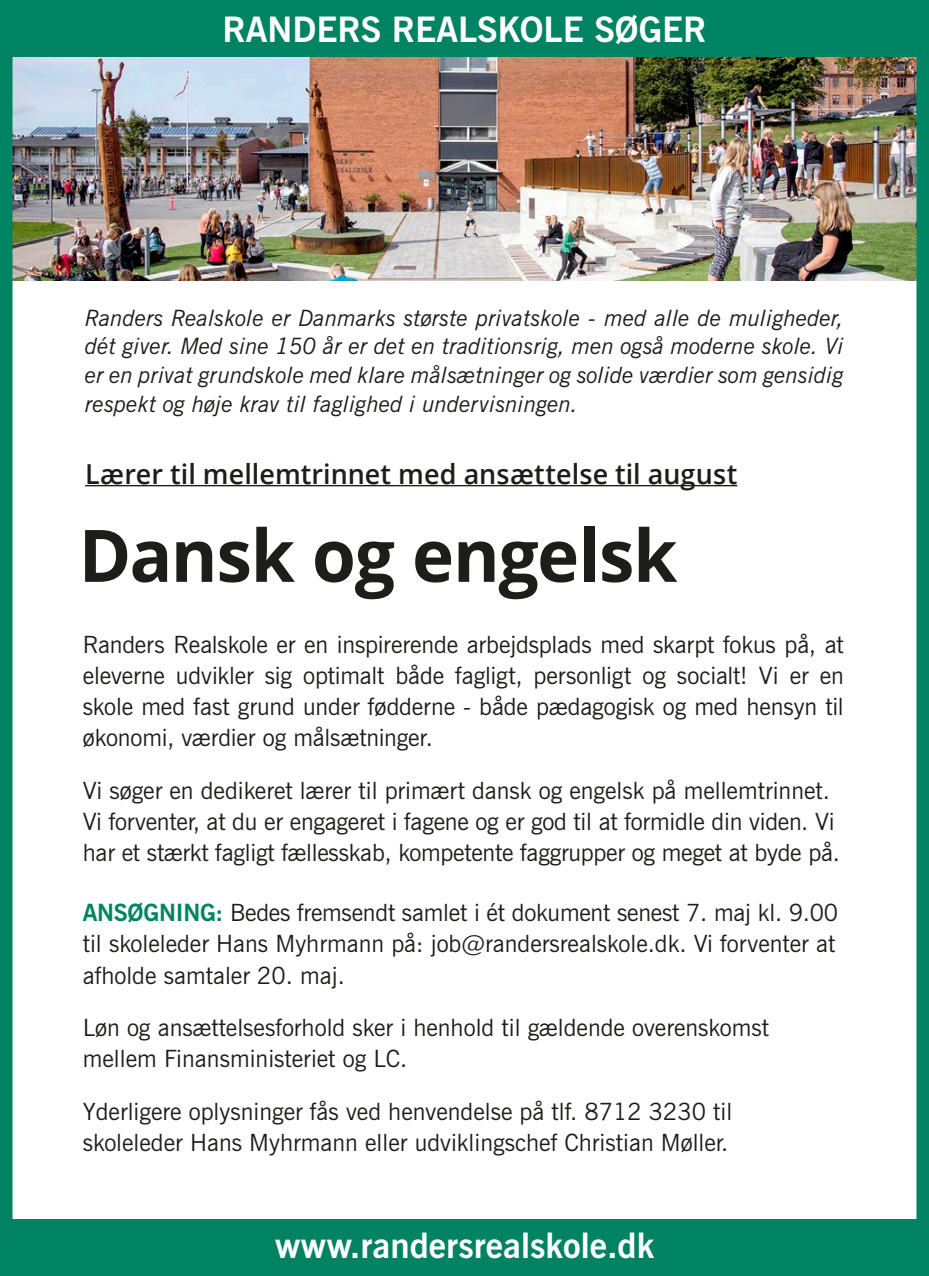
<style>
.page{position:relative;width:929px;height:1276px;background:#fff}
.page>*{position:absolute;margin:0;border:0;box-sizing:border-box;transform-origin:0 0}
.t1{font:700 72.5px "Open Sans";letter-spacing:-.015em;color:#1d1d1b}
.t2{font:700 35px "News Gothic BT";color:#fff}
.t3{font:600 27.5px "Open Sans";letter-spacing:.005em;color:#1d1d1b}
.t4{font:23.75px/31.2px "News Gothic BT";color:#1d1d1b}
.t5{font:italic 22.5px/28.8px "News Gothic BT";color:#1d1d1b;text-align:justify}
.s1{font-weight:700;color:#008363}
</style>
<div class="page">
<img style="left:13px;top:57px;width:902px;height:223px">
<hr style="left:85px;top:485px;width:652px;height:1px;background:#1d1d1b">
<div style="left:0;top:0;width:928px;height:1276px;border:12px solid #008363"></div>
<div style="left:0;top:0;width:928px;height:57px;background:#008363"></div>
<div style="left:0;top:1219px;width:928px;height:57px;background:#008363"></div>
<p class="t2" style="left:222px;top:9px;width:485px">RANDERS REALSKOLE SØGER</p>
<p class="t5" style="left:85px;top:303px;width:760px">Randers Realskole er Danmarks største privatskole - med alle de muligheder, dét giver. Med sine 150 år er det en traditionsrig, men også moderne skole. Vi er en privat grundskole med klare målsætninger og solide værdier som gensidig respekt og høje krav til faglighed i undervisningen.</p>
<p class="t3" style="left:85px;top:455px;width:653px">Lærer til mellemtrinnet med ansættelse til august</p>
<p class="t1" style="left:79px;top:504px;width:600px">Dansk og engelsk</p>
<p class="t4" style="left:83px;top:628px;width:762px;text-align:justify">Randers Realskole er en inspirerende arbejdsplads med skarpt fokus på, at eleverne udvikler sig optimalt både fagligt, personligt og socialt! Vi er en skole med fast grund under fødderne - både pædagogisk og med hensyn til økonomi, værdier og målsætninger.</p>
<p class="t4" style="left:83px;top:774px;width:758px">Vi søger en dedikeret lærer til primært dansk og engelsk på mellemtrinnet.<br>Vi forventer, at du er engageret i fagene og er god til at formidle din viden. Vi har et stærkt fagligt fællesskab, kompetente faggrupper og meget at byde på.</p>
<p class="t4" style="left:83px;top:897px;width:756px"><span class="s1">ANSØGNING:</span> Bedes fremsendt samlet i ét dokument senest 7. maj kl. 9.00 til skoleleder Hans Myhrmann på: job@randersrealskole.dk. Vi forventer at afholde samtaler 20. maj.</p>
<p class="t4" style="left:83px;top:1012px;width:687px">Løn og ansættelsesforhold sker i henhold til gældende overenskomst mellem Finansministeriet og LC.</p>
<p class="t4" style="left:83px;top:1095px;width:650px">Yderligere oplysninger fås ved henvendelse på tlf. 8712 3230 til skoleleder Hans Myhrmann eller udviklingschef Christian Møller.</p>
<p class="t2" style="left:275px;top:1224px;width:381px">www.randersrealskole.dk</p>
</div>
